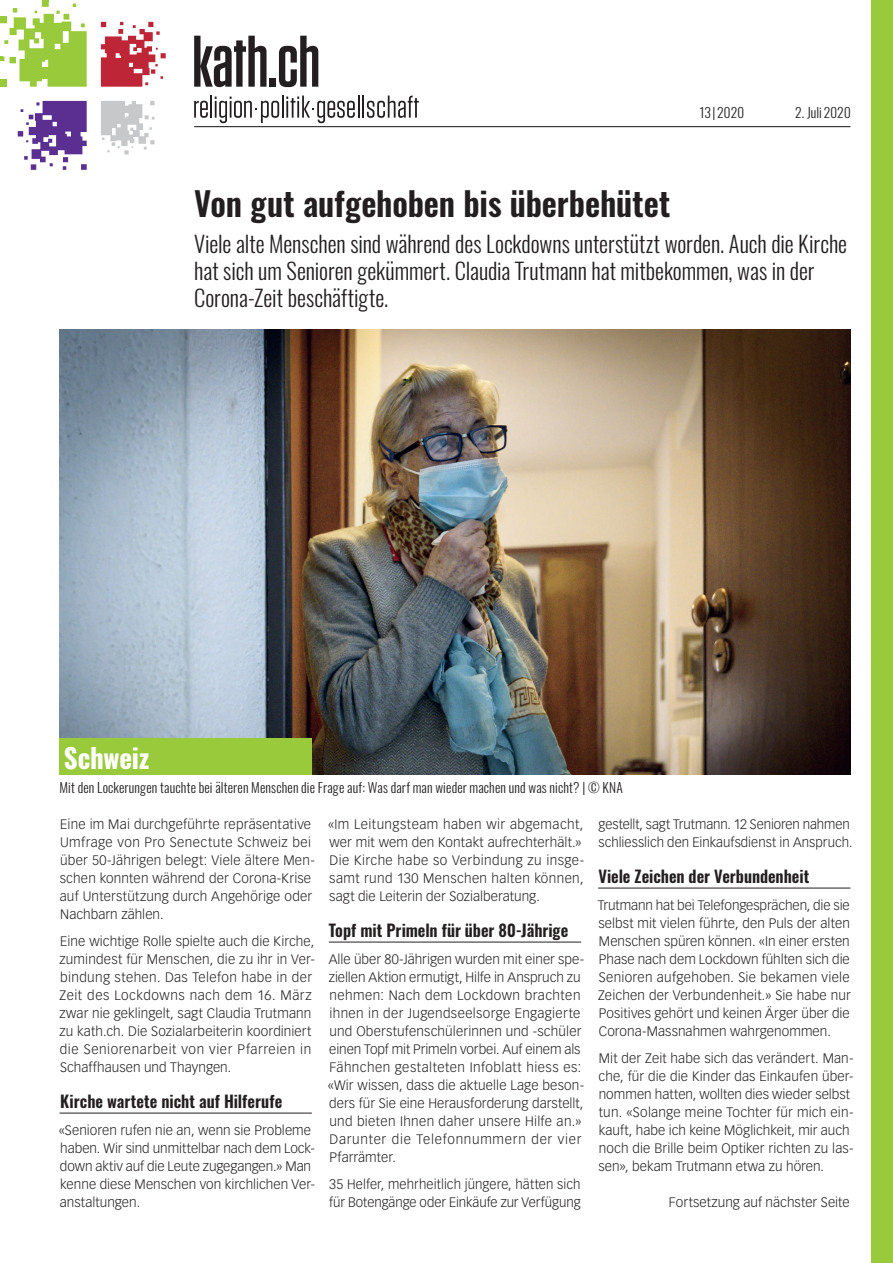
<style>
.page{position:relative;width:893px;height:1263px;background:#fff}
.page>*{position:absolute;margin:0;border:0;box-sizing:border-box;transform-origin:0 0}
.t1{font:600 33px "Oswald";letter-spacing:-.005em;color:#231f20}
.t2{font:700 27px "Oswald";letter-spacing:-.01em;color:#fff}
.t3{font:300 22.5px/27px "Oswald";letter-spacing:-.005em;color:#231f20}
.t4{font:600 16.5px "Oswald";letter-spacing:-.005em;color:#231f20}
.t5{font:300 13.5px/18px "Vectora LT Std";letter-spacing:.01em;color:#231f20}
.t6{font:300 13.5px "Oswald";letter-spacing:.01em;color:#231f20}
</style>
<div class="page">
<div style="left:872px;top:0;width:21px;height:1263px;background:#99ca3b"></div>
<img style="left:60px;top:330px;width:790px;height:445px">
<div style="left:60px;top:739px;width:252px;height:36px;background:#99ca3b"></div>
<hr style="left:194px;top:126px;width:656px;height:1px;background:#231f20">
<svg style="left:194px;top:36px;width:73px;height:51px"></svg>
<div style="left:270px;top:78px;width:6px;height:9px;background:#231f20"></div>
<svg style="left:279px;top:36px;width:39px;height:51px"></svg>
<svg style="left:101px;top:22px;width:65px;height:65px"></svg>
<svg style="left:101px;top:101px;width:54px;height:54px"></svg>
<svg style="left:18px;top:101px;width:69px;height:69px"></svg>
<hr style="left:210px;top:96px;width:2px;height:22px;background:#231f20">
<svg style="left:194px;top:101px;width:14px;height:17px"></svg>
<hr style="left:362px;top:96px;width:2px;height:22px;background:#231f20">
<svg style="left:367px;top:96px;width:52px;height:22px"></svg>
<svg style="left:215px;top:96px;width:144px;height:27px"></svg>
<svg style="left:0;top:0;width:87px;height:87px"></svg>
<hr style="left:60px;top:1113px;width:252px;height:1px;background:#231f20">
<hr style="left:329px;top:942px;width:252px;height:1px;background:#231f20">
<hr style="left:598px;top:888px;width:252px;height:1px;background:#231f20">
<p class="t6" style="left:699px;top:100px;width:47px">13|2020</p>
<p class="t6" style="left:795px;top:100px;width:57px">2. Juli 2020</p>
<h1 class="t1" style="left:194px;top:186px;width:478px">Von gut aufgehoben bis überbehütet</h1>
<h3 class="t3" style="left:194px;top:227px;width:654px">Viele alte Menschen sind während des Lockdowns unterstützt worden. Auch die Kirche hat sich um Senioren gekümmert. Claudia Trutmann hat mitbekommen, was in der<br>Corona-Zeit beschäftigte.</h3>
<h2 class="t2" style="left:64px;top:744px;width:87px">Schweiz</h2>
<p class="t6" style="left:60px;top:775px;width:565px">Mit den Lockerungen tauchte bei älteren Menschen die Frage auf: Was darf man wieder machen und was nicht? | © KNA</p>
<p class="t5" style="left:60px;top:815px;width:257px">Eine im Mai durchgeführte repräsentative Umfrage von Pro Senectute Schweiz bei über 50-Jährigen belegt: Viele ältere Men&shy;schen konnten während der Corona-Krise auf Unterstützung durch Angehörige oder Nachbarn zählen.</p>
<p class="t5" style="left:60px;top:932px;width:257px">Eine wichtige Rolle spielte auch die Kirche, zumindest für Menschen, die zu ihr in Ver&shy;bindung stehen. Das Telefon habe in der Zeit des Lockdowns nach dem 16. März zwar nie geklingelt, sagt Claudia Trutmann zu kath.ch. Die Sozialarbeiterin koordiniert die Seniorenarbeit von vier Pfarreien in Schaffhausen und Thayngen.</p>
<p class="t4" style="left:60px;top:1092px;width:223px">Kirche wartete nicht auf Hilferufe</p>
<p class="t5" style="left:59px;top:1121px;width:258px">«Senioren rufen nie an, wenn sie Probleme haben. Wir sind unmittelbar nach dem Lock&shy;down aktiv auf die Leute zugegangen.» Man kenne diese Menschen von kirchlichen Ver&shy;anstaltungen.</p>
<p class="t5" style="left:328px;top:815px;width:258px">«Im Leitungsteam haben wir abgemacht, wer mit wem den Kontakt aufrechterhält.» Die Kirche habe so Verbindung zu insge&shy;samt rund 130 Menschen halten können, sagt die Leiterin der Sozialberatung.</p>
<p class="t4" style="left:329px;top:921px;width:241px">Topf mit Primeln für über 80-Jährige</p>
<p class="t5" style="left:328px;top:950px;width:258px">Alle über 80-Jährigen wurden mit einer spe&shy;ziellen Aktion ermutigt, Hilfe in Anspruch zu nehmen: Nach dem Lockdown brachten ihnen in der Jugendseelsorge Engagierte und Oberstufenschülerinnen und -schüler einen Topf mit Primeln vorbei. Auf einem als Fähnchen gestalteten Infoblatt hiess es: «Wir wissen, dass die aktuelle Lage beson&shy;ders für Sie eine Herausforderung darstellt, und bieten Ihnen daher unsere Hilfe an.» Darunter die Telefonnummern der vier Pfarrämter.</p>
<p class="t5" style="left:329px;top:1175px;width:253px">35 Helfer, mehrheitlich jüngere, hätten sich für Botengänge oder Einkäufe zur Verfügung</p>
<p class="t5" style="left:598px;top:815px;width:255px">gestellt, sagt Trutmann. 12 Senioren nahmen schliesslich den Einkaufsdienst in Anspruch.</p>
<p class="t4" style="left:598px;top:867px;width:213px">Viele Zeichen der Verbundenheit</p>
<p class="t5" style="left:598px;top:896px;width:255px;text-align:justify">Trutmann hat bei Telefongesprächen, die sie selbst mit vielen führte, den Puls der alten Menschen spüren können. «In einer ersten Phase nach dem Lockdown fühlten sich die Senioren aufgehoben. Sie bekamen viele Zeichen der Verbundenheit.» Sie habe nur Positives gehört und keinen Ärger über die Corona-Massnahmen wahrgenommen.</p>
<p class="t5" style="left:598px;top:1049px;width:257px">Mit der Zeit habe sich das verändert. Man&shy;che, für die die Kinder das Einkaufen über&shy;nommen hatten, wollten dies wieder selbst tun. «Solange meine Tochter für mich ein&shy;kauft, habe ich keine Möglichkeit, mir auch noch die Brille beim Optiker richten zu las&shy;sen», bekam Trutmann etwa zu hören.</p>
<p class="t5" style="left:669px;top:1193px;width:183px">Fortsetzung auf nächster Seite</p>
</div>
